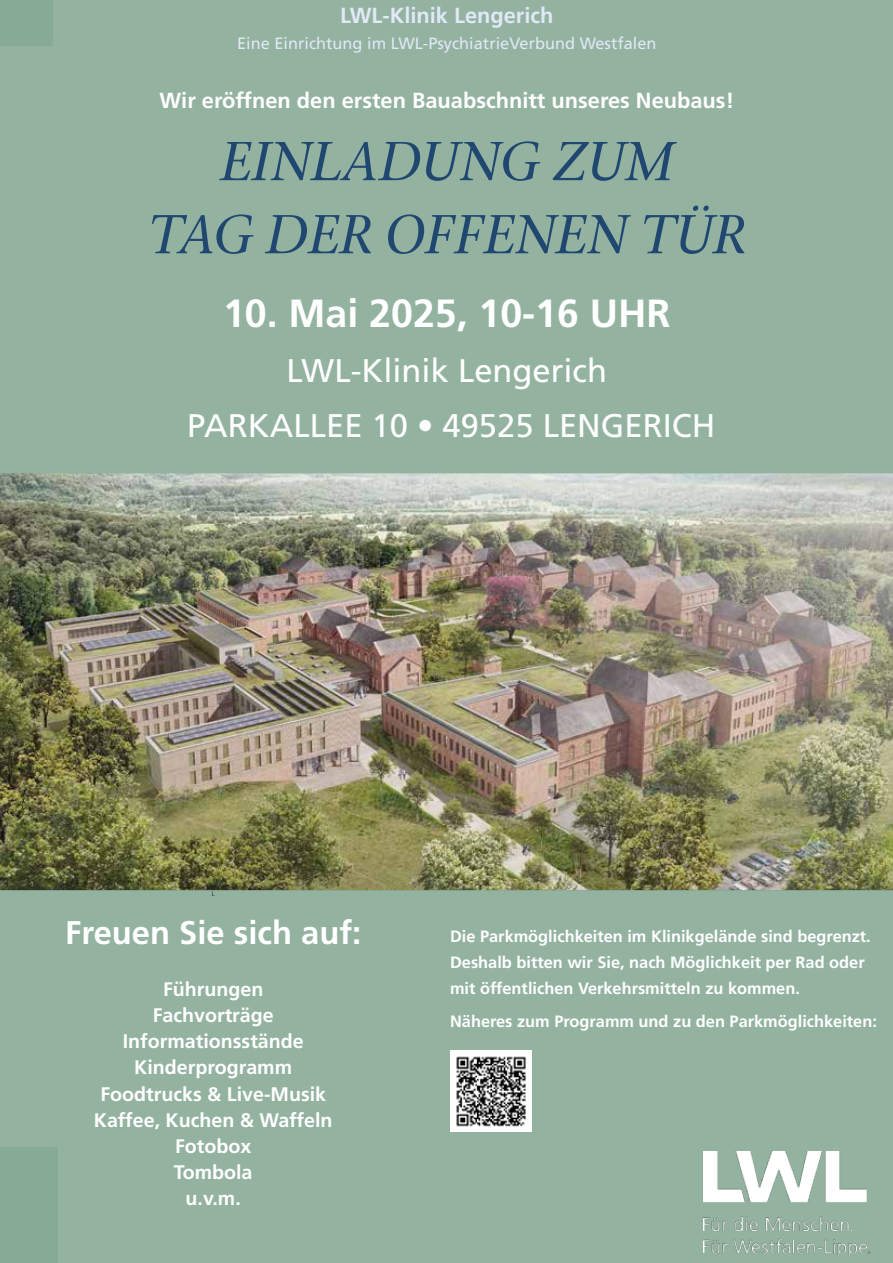
<style>
.page{position:relative;width:893px;height:1263px;background:#fff}
.page>*{position:absolute;margin:0;border:0;box-sizing:border-box;transform-origin:0 0}
.t1{font:italic 500 54.6px/73.1px "ITC Stone Serif Com";color:#073360;text-align:center}
.t2{font:700 39.3px "Frutiger LT Com";color:#fff}
.t3{font:32.7px/54.6px "Frutiger LT Com";color:#fff;text-align:center}
.t4{font:700 32.7px "Frutiger LT Com";color:#fff}
.t5{font:700 21.75px "Frutiger LT Com";color:#fff}
.t6{font:700 21.75px "Frutiger LT Com";color:#dee6f6}
.t7{font:700 19.65px/26.2px "Frutiger LT Com";color:#fff;text-align:center}
.t8{font:700 16.35px/26.2px "Frutiger LT Com";color:#fff}
.t9{font:16.35px "Frutiger LT Com";color:#dee6f6}
.t10{font:300 6.6px "Frutiger LT Com";color:#000}
</style>
<div class="page">
<img style="left:0;top:473px;width:893px;height:418px">
<div style="left:0;top:0;width:893px;height:473px;background:#93b2a0"></div>
<div style="left:0;top:891px;width:893px;height:372px;background:#93b2a0"></div>
<img style="left:704px;top:1151px;width:165px;height:106px">
<div style="left:0;top:1147px;width:57px;height:116px;background:#87aa96"></div>
<div style="left:0;top:0;width:53px;height:46px;background:#87aa96"></div>
<img style="left:451px;top:1051px;width:81px;height:81px">
<h3 class="t6" style="left:340px;top:3px;width:215px">LWL-Klinik Lengerich</h3>
<p class="t9" style="left:237px;top:34px;width:421px">Eine Einrichtung im LWL-PsychiatrieVerbund Westfalen</p>
<h3 class="t5" style="left:159px;top:88px;width:576px">Wir eröffnen den ersten Bauabschnitt unseres Neubaus!</h3>
<h1 class="t1" style="left:147px;top:125px;width:600px">EINLADUNG ZUM<br>TAG DER OFFENEN TÜR</h1>
<h2 class="t2" style="left:223px;top:291px;width:449px">10. Mai 2025, 10-16 UHR</h2>
<h3 class="t3" style="left:187px;top:343px;width:530px">LWL-Klinik Lengerich<br>PARKALLEE 10 • 49525 LENGERICH</h3>
<p class="t10" style="left:212px;top:889px;width:4px">L</p>
<h3 class="t4" style="left:65px;top:913px;width:297px">Freuen Sie sich auf:</h3>
<p class="t7" style="left:94px;top:976px;width:240px">Führungen<br>Fachvorträge<br>Informationsstände<br>Kinderprogramm<br>Foodtrucks &amp; Live-Musik<br>Kaffee, Kuchen &amp; Waffeln<br>Fotobox<br>Tombola<br>u.v.m.</p>
<p class="t8" style="left:450px;top:923px;width:422px">Die Parkmöglichkeiten im Klinikgelände sind begrenzt.<br>Deshalb bitten wir Sie, nach Möglichkeit per Rad oder mit öffentlichen Verkehrsmitteln zu kommen.</p>
<p class="t8" style="left:450px;top:1008px;width:428px">Näheres zum Programm und zu den Parkmöglichkeiten:</p>
</div>
